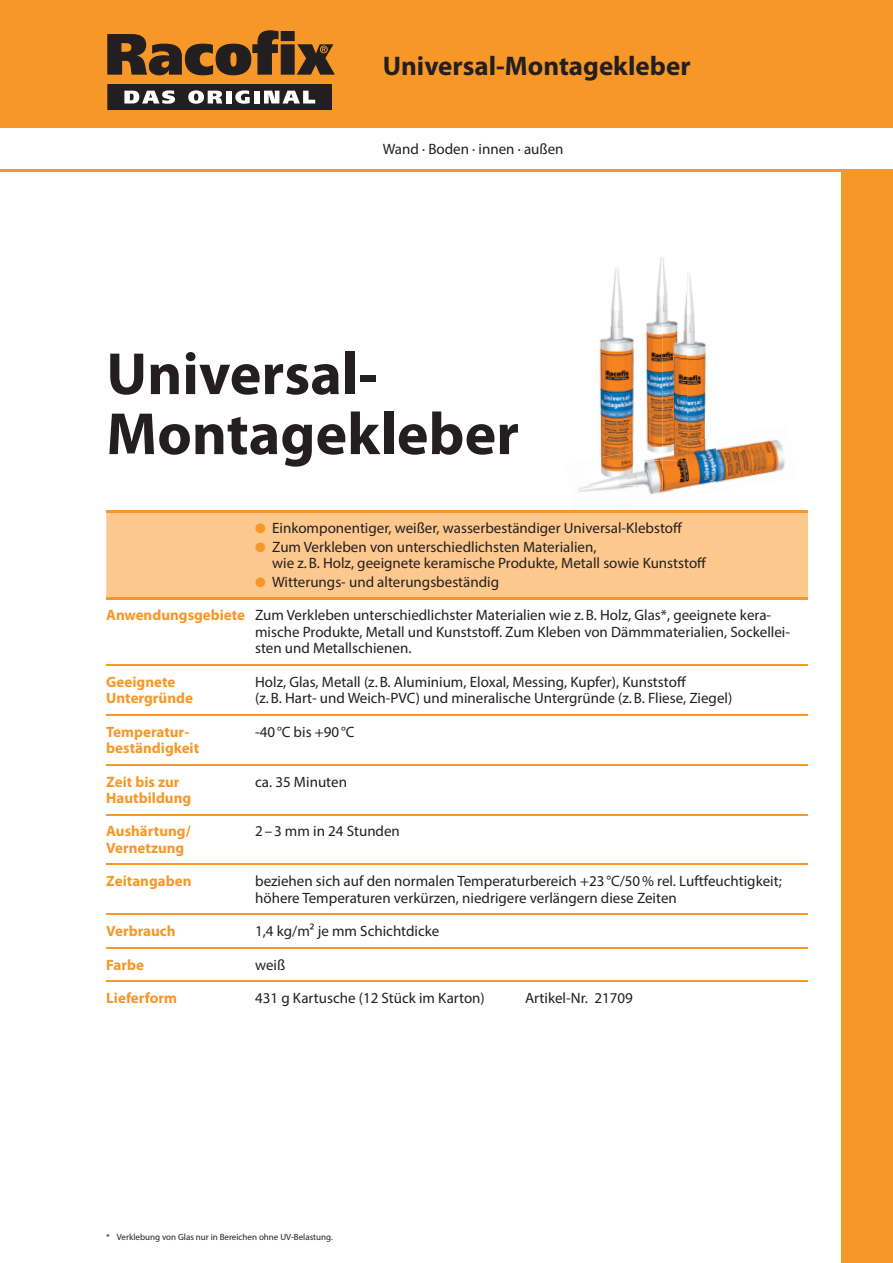
<style>
.page{position:relative;width:893px;height:1263px;background:#fff}
.page>*{position:absolute;margin:0;border:0;box-sizing:border-box;transform-origin:0 0}
.t1{font:700 60px/60px "Myriad Pro";color:#231f20}
.t2{font:700 27px "Myriad Pro";color:#231f20}
.t3{font:15px/16.5px "Myriad Pro";color:#231f20}
.t4{font:700 15px/16.5px "Myriad Pro";color:#f79727}
.t5{font:9px "Myriad Pro";color:#231f20}
.s1{color:#f79727}
.s2{font-weight:700;color:#f79727}
</style>
<div class="page">
<div style="left:0;top:0;width:893px;height:128px;background:#f79727"></div>
<svg style="left:107px;top:84px;width:225px;height:26px;background:#575455"></svg>
<svg style="left:107px;top:30px;width:228px;height:45px"></svg>
<div style="left:842px;top:170px;width:51px;height:1093px;background:#f79727"></div>
<hr style="left:0;top:169px;width:893px;height:2px;background:#f79727">
<img style="left:599px;top:268px;width:35px;height:156px">
<img style="left:645px;top:257px;width:19px;height:167px">
<img style="left:687px;top:273px;width:19px;height:151px">
<img style="left:662px;top:265px;width:25px;height:159px">
<img style="left:578px;top:424px;width:207px;height:71px">
<img style="left:590px;top:451px;width:54px;height:35px">
<svg style="left:636px;top:450px;width:8px;height:11px"></svg>
<img style="left:644px;top:446px;width:18px;height:15px">
<img style="left:662px;top:437px;width:54px;height:53px">
<img style="left:662px;top:442px;width:25px;height:19px">
<div style="left:106px;top:512px;width:702px;height:85px;background:#fcc88e"></div>
<hr style="left:106px;top:510px;width:149px;height:2px;background:#f79727">
<hr style="left:255px;top:510px;width:553px;height:2px;background:#f79727">
<hr style="left:106px;top:597px;width:149px;height:3px;background:#f79727">
<hr style="left:255px;top:597px;width:553px;height:3px;background:#f79727">
<hr style="left:106px;top:664px;width:149px;height:2px;background:#f79727">
<hr style="left:255px;top:664px;width:553px;height:2px;background:#f79727">
<hr style="left:106px;top:714px;width:149px;height:1px;background:#f79727">
<hr style="left:255px;top:714px;width:553px;height:1px;background:#f79727">
<hr style="left:106px;top:764px;width:149px;height:1px;background:#f79727">
<hr style="left:255px;top:764px;width:553px;height:1px;background:#f79727">
<hr style="left:106px;top:814px;width:149px;height:1px;background:#f79727">
<hr style="left:255px;top:814px;width:553px;height:1px;background:#f79727">
<hr style="left:106px;top:864px;width:149px;height:1px;background:#f79727">
<hr style="left:255px;top:864px;width:553px;height:1px;background:#f79727">
<hr style="left:106px;top:913px;width:149px;height:2px;background:#f79727">
<hr style="left:255px;top:913px;width:553px;height:2px;background:#f79727">
<hr style="left:106px;top:947px;width:149px;height:1px;background:#f79727">
<hr style="left:255px;top:947px;width:553px;height:1px;background:#f79727">
<hr style="left:106px;top:980px;width:149px;height:2px;background:#f79727">
<hr style="left:255px;top:980px;width:553px;height:2px;background:#f79727">
<h2 class="t2" style="left:383px;top:48px;width:309px">Universal-Montagekleber</h2>
<p class="t3" style="left:383px;top:140px;width:182px">Wand · Boden · innen · außen</p>
<h1 class="t1" style="left:106px;top:342px;width:414px">Universal-<br>Montagekleber</h1>
<p class="t3" style="left:255px;top:520px;width:429px"><span class="s1">●</span> Einkomponentiger, weißer, wasserbeständiger Universal-Klebstoff</p>
<p class="t3" style="left:272px;top:538px;width:436px;text-indent:-17px"><span class="s1">●</span> Zum Verkleben von unterschiedlichsten Materialien,<br>wie z. B. Holz, geeignete keramische Produkte, Metall sowie Kunststoff</p>
<p class="t3" style="left:255px;top:573px;width:246px"><span class="s1">●</span> Witterungs- und alterungsbeständig</p>
<p class="t3" style="left:255px;top:607px;width:536px;text-indent:-149px"><span class="s2">Anwendungsgebiete</span> Zum Verkleben unterschiedlichster Materialien wie z. B. Holz, Glas*, geeignete kera&shy;mische Produkte, Metall und Kunststoff. Zum Kleben von Dämmmaterialien, Sockellei&shy;sten und Metallschienen.</p>
<p class="t4" style="left:106px;top:673px;width:88px">Geeignete<br>Untergründe</p>
<p class="t3" style="left:255px;top:673px;width:479px">Holz, Glas, Metall (z. B. Aluminium, Eloxal, Messing, Kupfer), Kunststoff<br>(z. B. Hart- und Weich-PVC) und mineralische Untergründe (z. B. Fliese, Ziegel)</p>
<p class="t4" style="left:106px;top:723px;width:94px">Temperatur - beständigkeit</p>
<p class="t3" style="left:255px;top:723px;width:101px">-40 °C bis +90 °C</p>
<p class="t4" style="left:106px;top:773px;width:86px">Zeit bis zur<br>Hautbildung</p>
<p class="t3" style="left:255px;top:773px;width:93px">ca. 35 Minuten</p>
<p class="t4" style="left:106px;top:823px;width:86px">Aushärtung/<br>Vernetzung</p>
<p class="t3" style="left:255px;top:823px;width:146px">2 – 3 mm in 24 Stunden</p>
<p class="t4" style="left:106px;top:872px;width:87px">Zeitangaben</p>
<p class="t3" style="left:255px;top:873px;width:528px">beziehen sich auf den normalen Temperaturbereich +23 °C/50 % rel. Luftfeuchtigkeit; höhere Temperaturen verkürzen, niedrigere verlängern diese Zeiten</p>
<p class="t4" style="left:106px;top:922px;width:71px">Verbrauch</p>
<p class="t3" style="left:255px;top:922px;width:186px">1,4 kg/m² je mm Schichtdicke</p>
<p class="t4" style="left:106px;top:956px;width:39px">Farbe</p>
<p class="t3" style="left:255px;top:956px;width:32px">weiß</p>
<p class="t4" style="left:106px;top:989px;width:72px">Lieferform</p>
<p class="t3" style="left:255px;top:989px;width:231px">431 g Kartusche (12 Stück im Karton)</p>
<p class="t3" style="left:525px;top:989px;width:109px">Artikel-Nr. 21709</p>
<p class="t5" style="left:106px;top:1231px;width:228px">* Verklebung von Glas nur in Bereichen ohne UV-Belastung.</p>
</div>
